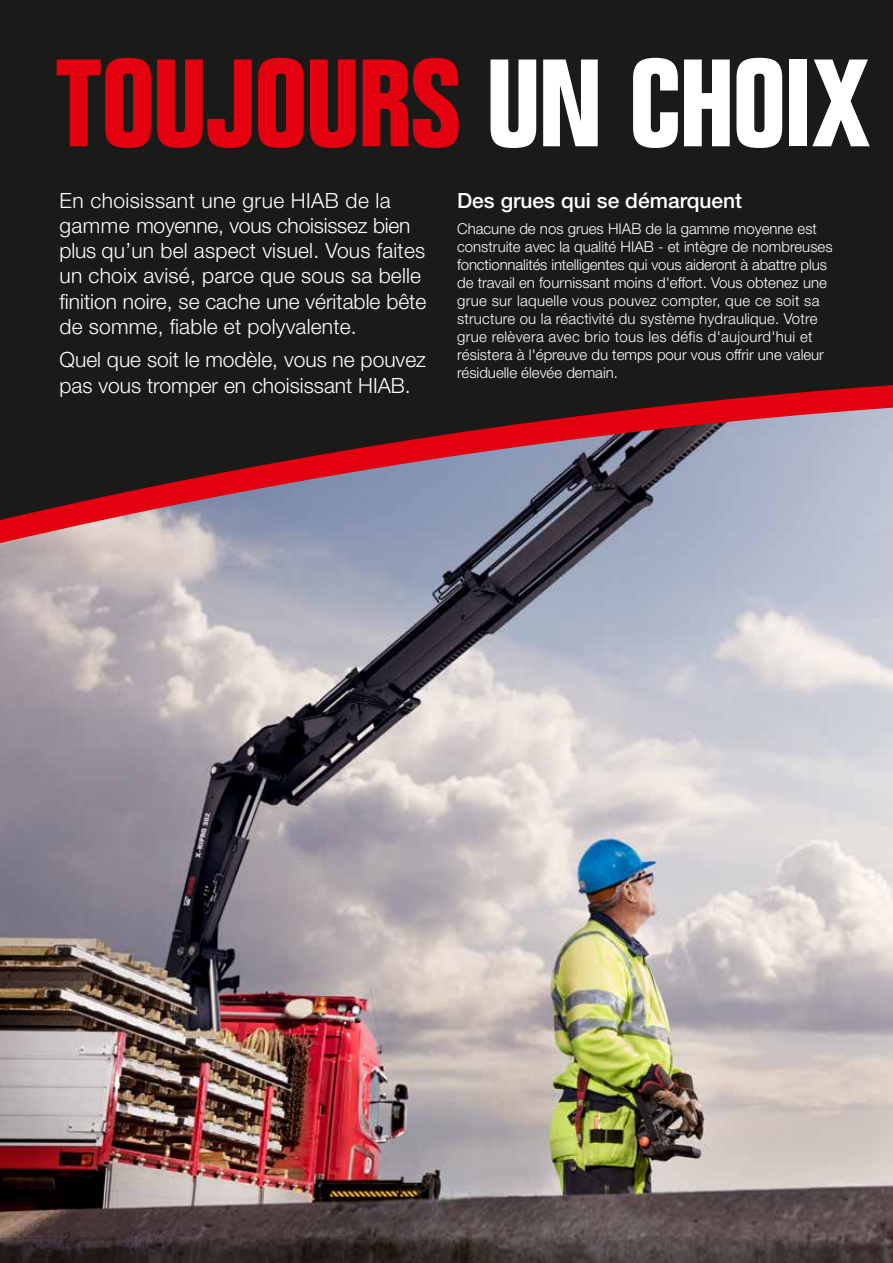
<style>
.page{position:relative;width:893px;height:1263px;background:#fff}
.page>*{position:absolute;margin:0;border:0;box-sizing:border-box;transform-origin:0 0}
.t1{font:700 condensed 121.5px "Folio Std";letter-spacing:-.015em;color:#e3000f}
.t2{font:300 21px/25.2px "Helvetica Neue LT Pro";color:#fff}
.t3{font:500 21px "Helvetica Neue LT Pro";color:#fff}
.t4{font:300 15px/18px "Helvetica Neue LT Pro";color:#fff}
.t5{font:300 15px "Helvetica Neue LT Std";color:#1a1a18}
.s1{color:#fff}
</style>
<div class="page">
<div style="left:0;top:0;width:893px;height:353px;background:#1a1a18"></div>
<img style="left:0;top:566px;width:893px;height:697px">
<svg style="left:0;top:353px;width:893px;height:213px;background:#67515b"></svg>
<h1 class="t1" style="left:56px;top:36px;width:816px">TOUJOURS <span class="s1">UN CHOIX</span></h1>
<h2 class="t2" style="left:60px;top:187px;width:368px">En choisissant une grue HIAB de la gamme moyenne, vous choisissez bien plus qu’un bel aspect visuel. Vous faites un choix avisé, parce que sous sa belle finition noire, se cache une véritable bête de somme, fiable et polyvalente.</h2>
<h2 class="t2" style="left:60px;top:347px;width:368px">Quel que soit le modèle, vous ne pouvez pas vous tromper en choisissant HIAB.</h2>
<h2 class="t3" style="left:457px;top:188px;width:287px">Des grues qui se démarquent</h2>
<p class="t4" style="left:457px;top:220px;width:377px">Chacune de nos grues HIAB de la gamme moyenne est construite avec la qualité HIAB - et intègre de nombreuses fonctionnalités intelligentes qui vous aideront à abattre plus de travail en fournissant moins d'effort. Vous obtenez une grue sur laquelle vous pouvez compter, que ce soit sa structure ou la réactivité du système hydraulique. Votre grue relèvera avec brio tous les défis d'aujourd'hui et résistera à l'épreuve du temps pour vous offrir une valeur résiduelle élevée demain.</p>
<p class="t5" style="left:63px;top:1228px;width:10px">2</p>
</div>
